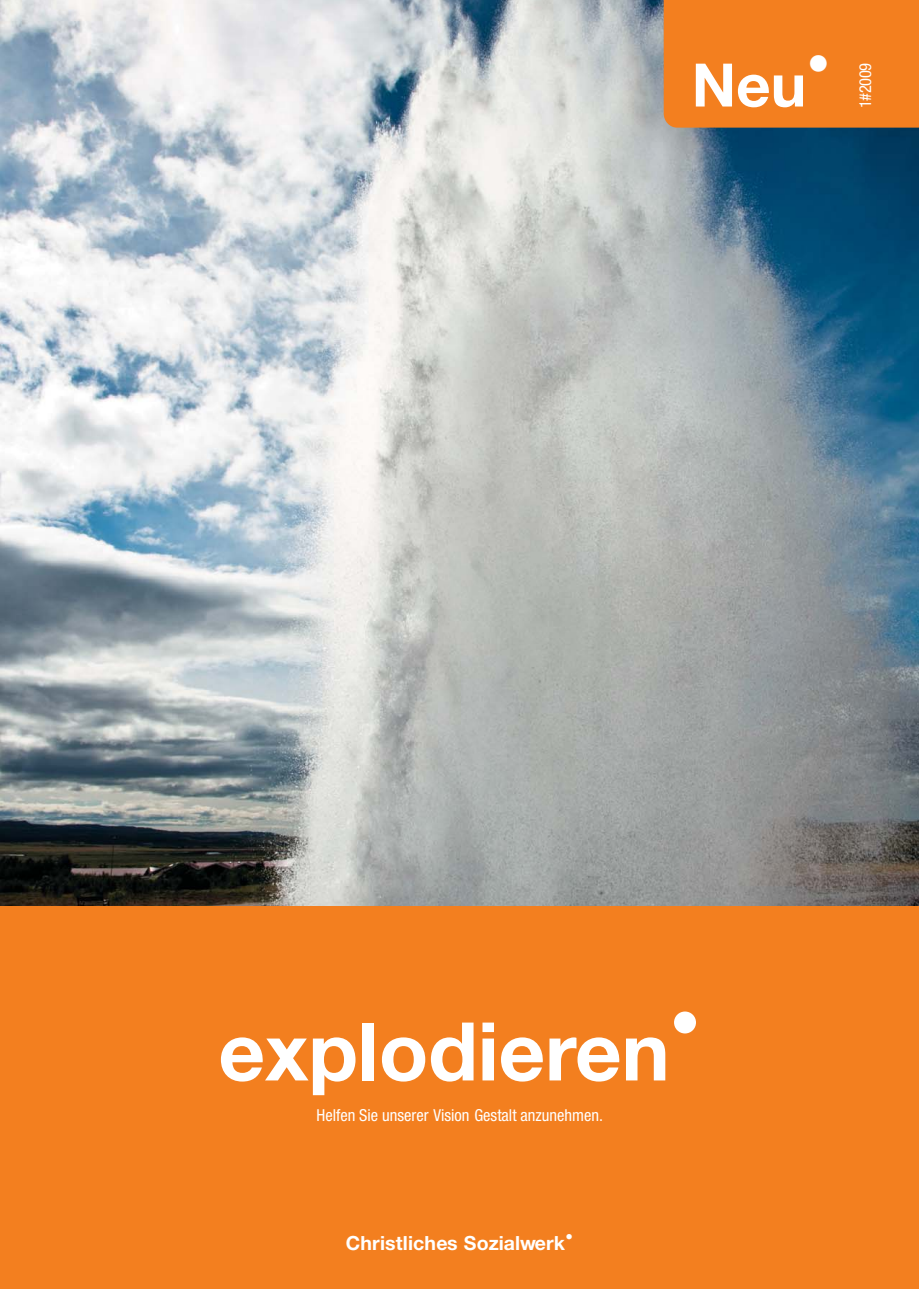
<style>
.page{position:relative;width:919px;height:1289px;background:#fff}
.page>*{position:absolute;margin:0;border:0;box-sizing:border-box;transform-origin:0 0}
.t1{font:700 81px "Helvetica Neue LT Std";color:#fff}
.t2{font:700 60px "Helvetica Neue LT Std";color:#fff}
.t3{font:700 46.5px "Helvetica Neue LT Std";color:#fff}
.t4{font:700 19.5px "Helvetica Neue LT Std";letter-spacing:.01em;color:#fff}
.t5{font:condensed 16.5px "Helvetica Neue LT Std";color:#fff}
</style>
<div class="page">
<img style="left:0;top:0;width:918px;height:906px">
<div style="left:0;top:906px;width:918px;height:382px;background:#f37f1f"></div>
<div style="left:663px;top:0;width:255px;height:128px;background:#f37f1f"></div>
<h3 class="t3" style="left:806px;top:46px;width:25px">•</h3>
<h2 class="t2" style="left:691px;top:64px;width:116px">Neu</h2>
<p class="t5" style="left:859px;top:108px;width:47px;rotate:-90deg">1#2009</p>
<h1 class="t1" style="left:218px;top:1022px;width:483px">explodieren<sup>•</sup></h1>
<p class="t5" style="left:316px;top:1108px;width:288px">Helfen Sie unserer Vision Gestalt anzunehmen.</p>
<p class="t4" style="left:346px;top:1236px;width:228px">Christliches Sozialwerk<sup>•</sup></p>
</div>
